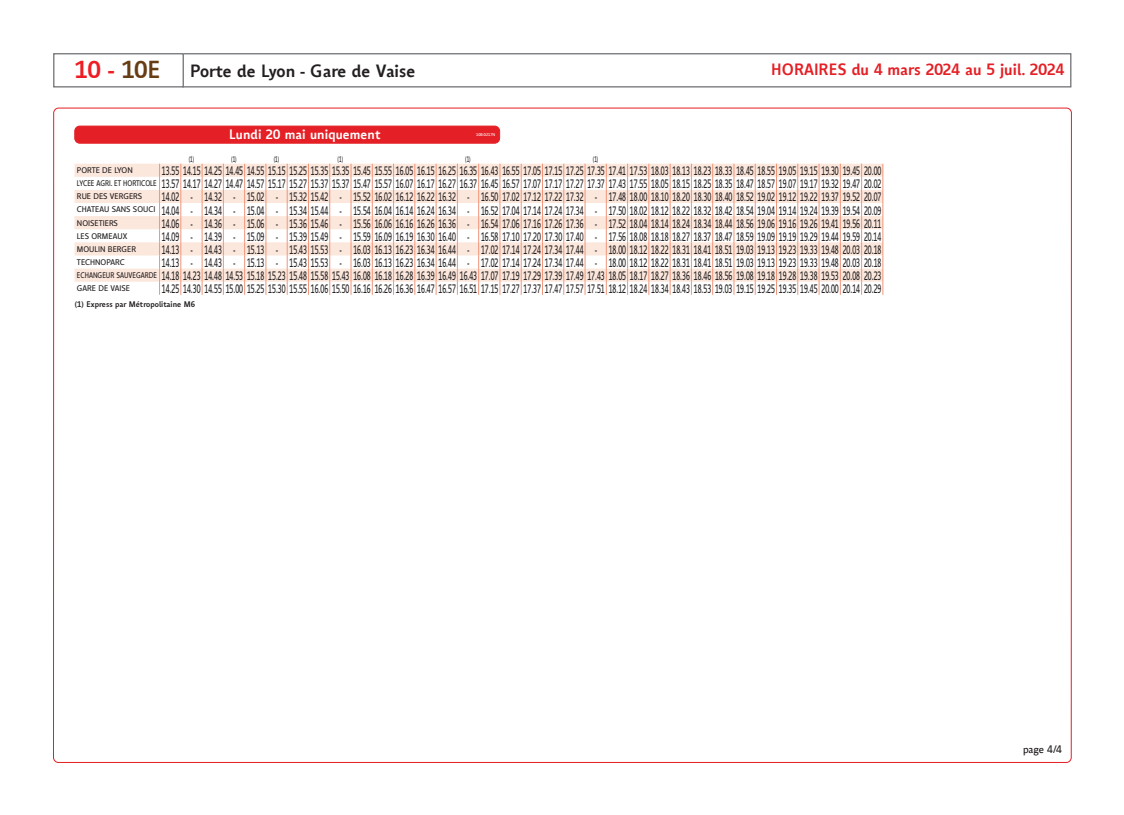
<style>
.page{position:relative;width:1124px;height:815px;background:#fff}
.page>*{position:absolute;margin:0;border:0;box-sizing:border-box;transform-origin:0 0}
.t1{font:700 22.5px "Confluence";color:#ee1d23}
.t2{font:700 16.25px "Confluence";color:#231f20}
.t3{font:700 15px "Confluence";color:#e41f25}
.t4{font:700 12.5px "Confluence";letter-spacing:.01em;color:#fff}
.t5{font:11.25px/13.1px "TCL";color:#231f20;text-align:right;scale:.6 1}
.t6{font:10px "Confluence";color:#231f20}
.t7{font:7.5px "TCL";color:#231f20}
.t8{font:700 7.5px "TCL";color:#231f20}
.t9{font:7.5px "TCL";color:#231f20;scale:.6 1}
.t10{font:3.75px "TCL";color:#fff}
.s1{color:#663d14}
</style>
<div class="page">
<div style="left:182px;top:53px;width:889px;height:34px;background:#fff;border:1px solid #6c6d70"></div>
<div style="left:53px;top:53px;width:131px;height:34px;background:#fff;border:1px solid #6c6d70"></div>
<svg style="left:203px;top:164px;width:679px;height:118px;fill:#fce7dc"></svg>
<svg style="left:53px;top:164px;width:150px;height:141px"></svg>
<svg style="left:223px;top:164px;width:1px;height:131px"></svg>
<svg style="left:244px;top:164px;width:1px;height:131px"></svg>
<svg style="left:266px;top:164px;width:1px;height:131px"></svg>
<svg style="left:287px;top:164px;width:1px;height:131px"></svg>
<svg style="left:308px;top:164px;width:1px;height:131px"></svg>
<svg style="left:329px;top:164px;width:1px;height:131px"></svg>
<svg style="left:351px;top:164px;width:1px;height:131px"></svg>
<svg style="left:372px;top:164px;width:1px;height:131px"></svg>
<svg style="left:393px;top:164px;width:1px;height:131px"></svg>
<svg style="left:414px;top:164px;width:1px;height:131px"></svg>
<svg style="left:436px;top:164px;width:1px;height:131px"></svg>
<svg style="left:457px;top:164px;width:1px;height:131px"></svg>
<svg style="left:478px;top:164px;width:1px;height:131px"></svg>
<svg style="left:499px;top:164px;width:1px;height:131px"></svg>
<svg style="left:521px;top:164px;width:1px;height:131px"></svg>
<svg style="left:542px;top:164px;width:1px;height:131px"></svg>
<svg style="left:563px;top:164px;width:1px;height:131px"></svg>
<svg style="left:584px;top:164px;width:1px;height:131px"></svg>
<svg style="left:606px;top:164px;width:1px;height:131px"></svg>
<svg style="left:627px;top:164px;width:1px;height:131px"></svg>
<svg style="left:648px;top:164px;width:1px;height:131px"></svg>
<svg style="left:669px;top:164px;width:1px;height:131px"></svg>
<svg style="left:691px;top:164px;width:1px;height:131px"></svg>
<svg style="left:712px;top:164px;width:1px;height:131px"></svg>
<svg style="left:733px;top:164px;width:1px;height:131px"></svg>
<svg style="left:755px;top:164px;width:1px;height:131px"></svg>
<svg style="left:776px;top:164px;width:1px;height:131px"></svg>
<svg style="left:797px;top:164px;width:1px;height:131px"></svg>
<svg style="left:818px;top:164px;width:1px;height:131px"></svg>
<svg style="left:840px;top:164px;width:1px;height:131px"></svg>
<svg style="left:861px;top:164px;width:1px;height:131px"></svg>
<svg style="left:882px;top:164px;width:1px;height:131px"></svg>
<div style="left:75px;top:126px;width:424px;height:17px;background:#e41f25;border-radius:5px"></div>
<div style="left:74px;top:126px;width:426px;height:18px;border:1px solid #e41f25;border-radius:5px"></div>
<h1 class="t1" style="left:75px;top:55px;width:87px">10 - <span class="s1">10E</span></h1>
<h2 class="t2" style="left:190px;top:60px;width:226px">Porte de Lyon - Gare de Vaise</h2>
<h3 class="t3" style="left:771px;top:60px;width:294px">HORAIRES du 4 mars 2024 au 5 juil. 2024</h3>
<p class="t4" style="left:229px;top:127px;width:153px">Lundi 20 mai uniquement</p>
<p class="t10" style="left:476px;top:132px;width:21px">10B-0217N</p>
<p class="t9" style="left:189px;top:154px;width:11px">(1)</p>
<p class="t9" style="left:231px;top:154px;width:11px">(1)</p>
<p class="t9" style="left:274px;top:154px;width:11px">(1)</p>
<p class="t9" style="left:337px;top:154px;width:11px">(1)</p>
<p class="t9" style="left:465px;top:154px;width:11px">(1)</p>
<p class="t9" style="left:593px;top:154px;width:11px">(1)</p>
<p class="t5" style="left:77px;top:164px;width:1341px">13.55 14.15 14.25 14.45 14.55 15.15 15.25 15.35 15.35 15.45 15.55 16.05 16.15 16.25 16.35 16.43 16.55 17.05 17.15 17.25 17.35 17.41 17.53 18.03 18.13 18.23 18.33 18.45 18.55 19.05 19.15 19.30 19.45 20.00<br><sup>LYCEE</sup> <sup>AGRI.</sup> <sup>ET</sup> <sup>HORTICOLE</sup> 13.57 14.17 14.27 14.47 14.57 15.17 15.27 15.37 15.37 15.47 15.57 16.07 16.17 16.27 16.37 16.45 16.57 17.07 17.17 17.27 17.37 17.43 17.55 18.05 18.15 18.25 18.35 18.47 18.57 19.07 19.17 19.32 19.47 20.02</p>
<p class="t7" style="left:77px;top:192px;width:67px">RUE DES VERGERS</p>
<p class="t7" style="left:77px;top:165px;width:57px">PORTE DE LYON</p>
<p class="t5" style="left:77px;top:191px;width:1341px">14.02 - 14.32 - 15.02 - 15.32 15.42 - 15.52 16.02 16.12 16.22 16.32 - 16.50 17.02 17.12 17.22 17.32 - 17.48 18.00 18.10 18.20 18.30 18.40 18.52 19.02 19.12 19.22 19.37 19.52 20.07<br><sup>CHATEAU</sup> <sup>SANS</sup> <sup>SOUCI</sup> 14.04 - 14.34 - 15.04 - 15.34 15.44 - 15.54 16.04 16.14 16.24 16.34 - 16.52 17.04 17.14 17.24 17.34 - 17.50 18.02 18.12 18.22 18.32 18.42 18.54 19.04 19.14 19.24 19.39 19.54 20.09</p>
<p class="t7" style="left:77px;top:218px;width:43px">NOISETIERS</p>
<p class="t5" style="left:162px;top:217px;width:1200px">14.06 - 14.36 - 15.06 - 15.36 15.46 - 15.56 16.06 16.16 16.26 16.36 - 16.54 17.06 17.16 17.26 17.36 - 17.52 18.04 18.14 18.24 18.34 18.44 18.56 19.06 19.16 19.26 19.41 19.56 20.11</p>
<p class="t7" style="left:77px;top:231px;width:52px">LES ORMEAUX</p>
<p class="t5" style="left:162px;top:230px;width:1200px">14.09 - 14.39 - 15.09 - 15.39 15.49 - 15.59 16.09 16.19 16.30 16.40 - 16.58 17.10 17.20 17.30 17.40 - 17.56 18.08 18.18 18.27 18.37 18.47 18.59 19.09 19.19 19.29 19.44 19.59 20.14</p>
<p class="t7" style="left:77px;top:244px;width:61px">MOULIN BERGER</p>
<p class="t5" style="left:162px;top:243px;width:1200px">14.13 - 14.43 - 15.13 - 15.43 15.53 - 16.03 16.13 16.23 16.34 16.44 - 17.02 17.14 17.24 17.34 17.44 - 18.00 18.12 18.22 18.31 18.41 18.51 19.03 19.13 19.23 19.33 19.48 20.03 20.18</p>
<p class="t7" style="left:77px;top:257px;width:49px">TECHNOPARC</p>
<p class="t5" style="left:77px;top:256px;width:1341px">14.13 - 14.43 - 15.13 - 15.43 15.53 - 16.03 16.13 16.23 16.34 16.44 - 17.02 17.14 17.24 17.34 17.44 - 18.00 18.12 18.22 18.31 18.41 18.51 19.03 19.13 19.23 19.33 19.48 20.03 20.18<br><sup>ECHANGEUR</sup> <sup>SAUVEGARDE</sup> 14.18 14.23 14.48 14.53 15.18 15.23 15.48 15.58 15.43 16.08 16.18 16.28 16.39 16.49 16.43 17.07 17.19 17.29 17.39 17.49 17.43 18.05 18.17 18.27 18.36 18.46 18.56 19.08 19.18 19.28 19.38 19.53 20.08 20.23</p>
<p class="t7" style="left:77px;top:283px;width:55px">GARE DE VAISE</p>
<p class="t5" style="left:162px;top:282px;width:1200px">14.25 14.30 14.55 15.00 15.25 15.30 15.55 16.06 15.50 16.16 16.26 16.36 16.47 16.57 16.51 17.15 17.27 17.37 17.47 17.57 17.51 18.12 18.24 18.34 18.43 18.53 19.03 19.15 19.25 19.35 19.45 20.00 20.14 20.29</p>
<p class="t8" style="left:74px;top:299px;width:122px">(1) Express par Métropolitaine M6</p>
<p class="t6" style="left:1022px;top:743px;width:40px">page 4/4</p>
</div>
